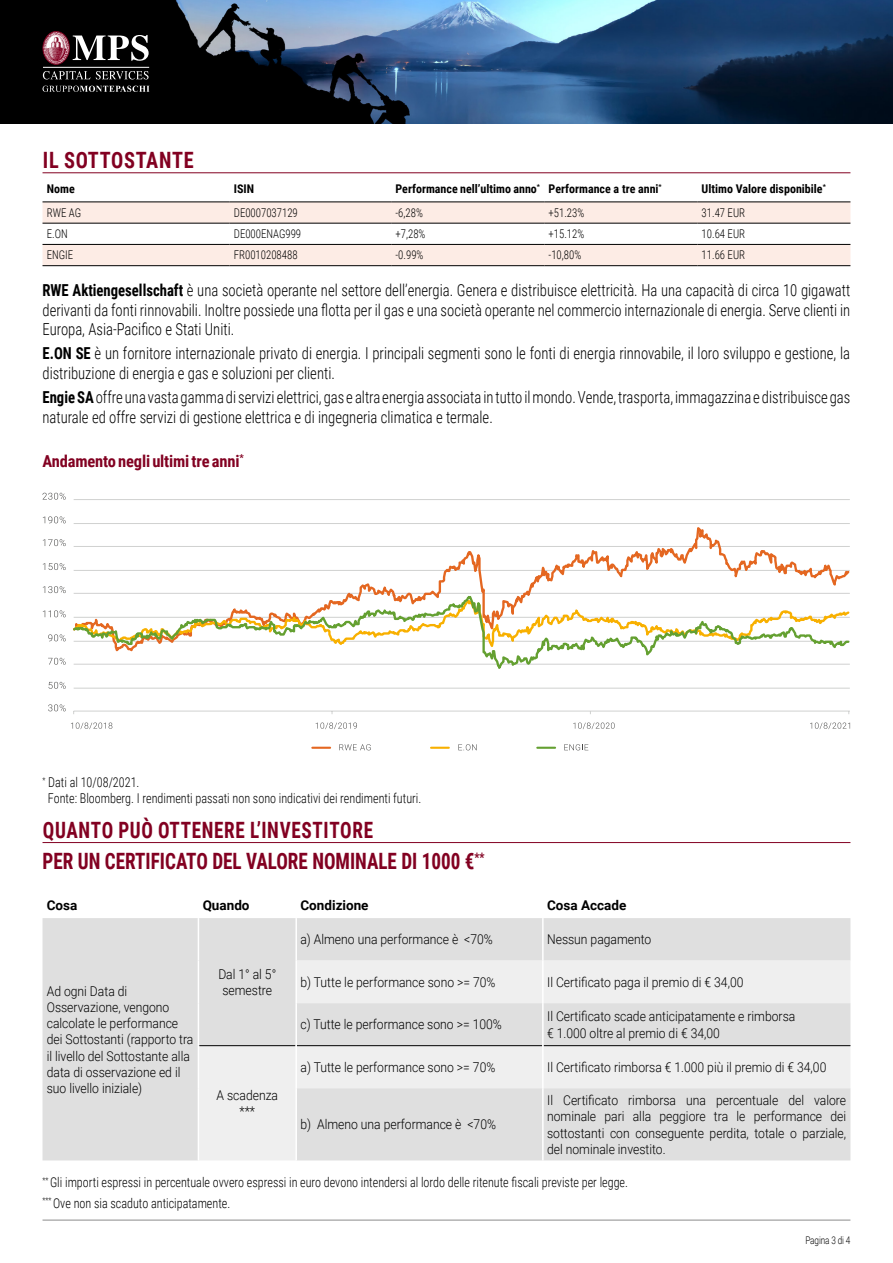
<style>
.page{position:relative;width:893px;height:1263px;background:#fff}
.page>*{position:absolute;margin:0;border:0;box-sizing:border-box;transform-origin:0 0}
.t1{font:700 22.5px/31.2px "Roboto Condensed";color:#820021;scale:.85 1}
.t2{font:700 22.5px "Roboto Condensed";letter-spacing:.035em;color:#820021;scale:.9 1}
.t3{font:300 16.5px/19.8px "Roboto Condensed";color:#000;scale:.89 1}
.t4{font:700 16.5px "Roboto Condensed";letter-spacing:-.01em;color:#820021}
.t5{font:300 13.5px/16.2px "Roboto";color:#000;scale:.9 1}
.t6{font:300 13.5px/16.2px "Roboto Condensed";color:#000;scale:.9 1}
.t7{font:700 13.5px "Roboto";color:#000}
.t8{font:300 12px "Roboto Condensed";color:#000;scale:.9 1}
.t9{font:700 12px "Roboto Condensed";color:#000}
.t10{font:300 10.5px "Roboto";letter-spacing:-.01em;color:#000;scale:.78 1}
.s1{font-weight:700}
</style>
<div class="page">
<hr style="left:43px;top:1220px;width:807px;height:1px;background:#8b8b8b">
<hr style="left:43px;top:842px;width:807px;height:1px;background:#820021">
<img style="left:0;top:0;width:893px;height:123px">
<hr style="left:43px;top:67px;width:106px;height:1px;background:#fff">
<svg style="left:73px;top:35px;width:76px;height:26px"></svg>
<svg style="left:43px;top:71px;width:106px;height:8px"></svg>
<svg style="left:43px;top:86px;width:107px;height:6px"></svg>
<img style="left:43px;top:32px;width:26px;height:32px">
<div style="left:43px;top:31px;width:26px;height:33px;border:1px solid #7a001d;border-radius:50%"></div>
<hr style="left:43px;top:172px;width:807px;height:1px;background:#820021">
<svg style="left:43px;top:203px;width:807px;height:62px;fill:#fdece5"></svg>
<hr style="left:43px;top:202px;width:187px;height:1px;background:#000">
<hr style="left:230px;top:202px;width:161px;height:1px;background:#000">
<hr style="left:391px;top:202px;width:153px;height:1px;background:#000">
<hr style="left:544px;top:202px;width:153px;height:1px;background:#000">
<hr style="left:697px;top:202px;width:153px;height:1px;background:#000">
<hr style="left:43px;top:223px;width:187px;height:1px;background:#000">
<hr style="left:230px;top:223px;width:161px;height:1px;background:#000">
<hr style="left:391px;top:223px;width:153px;height:1px;background:#000">
<hr style="left:544px;top:223px;width:153px;height:1px;background:#000">
<hr style="left:697px;top:223px;width:153px;height:1px;background:#000">
<hr style="left:43px;top:244px;width:187px;height:1px;background:#000">
<hr style="left:230px;top:244px;width:161px;height:1px;background:#000">
<hr style="left:391px;top:244px;width:153px;height:1px;background:#000">
<hr style="left:544px;top:244px;width:153px;height:1px;background:#000">
<hr style="left:697px;top:244px;width:153px;height:1px;background:#000">
<hr style="left:43px;top:265px;width:187px;height:1px;background:#000">
<hr style="left:230px;top:265px;width:161px;height:1px;background:#000">
<hr style="left:391px;top:265px;width:153px;height:1px;background:#000">
<hr style="left:544px;top:265px;width:153px;height:1px;background:#000">
<hr style="left:697px;top:265px;width:153px;height:1px;background:#000">
<div style="left:43px;top:918px;width:807px;height:242px;background:#dfdfdf"></div>
<svg style="left:199px;top:960px;width:651px;height:200px;fill:#dfdfdf"></svg>
<hr style="left:199px;top:1045px;width:96px;height:1px;background:#000">
<hr style="left:297px;top:1045px;width:245px;height:1px;background:#000">
<hr style="left:544px;top:1045px;width:306px;height:1px;background:#000">
<hr style="left:198px;top:918px;width:1px;height:42px;background:#fff">
<hr style="left:198px;top:960px;width:1px;height:43px;background:#fff">
<hr style="left:198px;top:1003px;width:1px;height:43px;background:#fff">
<hr style="left:198px;top:1046px;width:1px;height:42px;background:#fff">
<hr style="left:198px;top:1088px;width:1px;height:72px;background:#fff">
<hr style="left:295px;top:918px;width:2px;height:42px;background:#fff">
<hr style="left:542px;top:918px;width:2px;height:42px;background:#fff">
<hr style="left:295px;top:960px;width:2px;height:43px;background:#fff">
<hr style="left:542px;top:960px;width:2px;height:43px;background:#fff">
<hr style="left:295px;top:1003px;width:2px;height:43px;background:#fff">
<hr style="left:542px;top:1003px;width:2px;height:43px;background:#fff">
<hr style="left:295px;top:1046px;width:2px;height:42px;background:#fff">
<hr style="left:542px;top:1046px;width:2px;height:42px;background:#fff">
<hr style="left:295px;top:1088px;width:2px;height:72px;background:#fff">
<hr style="left:542px;top:1088px;width:2px;height:72px;background:#fff">
<svg style="left:48px;top:704px;width:18px;height:7px"></svg>
<svg style="left:48px;top:658px;width:18px;height:7px"></svg>
<svg style="left:49px;top:682px;width:17px;height:7px"></svg>
<svg style="left:48px;top:634px;width:18px;height:7px"></svg>
<svg style="left:43px;top:610px;width:23px;height:7px"></svg>
<svg style="left:43px;top:586px;width:23px;height:7px"></svg>
<svg style="left:43px;top:563px;width:23px;height:7px"></svg>
<svg style="left:43px;top:539px;width:23px;height:7px"></svg>
<svg style="left:43px;top:516px;width:23px;height:7px"></svg>
<svg style="left:43px;top:493px;width:23px;height:7px"></svg>
<svg style="left:71px;top:722px;width:41px;height:7px"></svg>
<svg style="left:316px;top:722px;width:41px;height:7px"></svg>
<svg style="left:573px;top:722px;width:42px;height:7px"></svg>
<svg style="left:810px;top:722px;width:40px;height:7px"></svg>
<svg style="left:339px;top:744px;width:32px;height:6px"></svg>
<svg style="left:458px;top:744px;width:19px;height:7px"></svg>
<svg style="left:564px;top:744px;width:24px;height:6px"></svg>
<hr style="left:74px;top:499px;width:776px;height:1px;background:#d0d1d0">
<hr style="left:74px;top:688px;width:776px;height:1px;background:#d0d1d0">
<hr style="left:74px;top:711px;width:776px;height:1px;background:#d0d1d0">
<svg style="left:73px;top:523px;width:777px;height:61px"></svg>
<svg style="left:73px;top:584px;width:777px;height:85px"></svg>
<svg style="left:312px;top:747px;width:18px;height:2px"></svg>
<svg style="left:431px;top:747px;width:18px;height:2px"></svg>
<svg style="left:537px;top:747px;width:18px;height:2px"></svg>
<h1 class="t2" style="left:43px;top:144px;width:169px">IL SOTTOSTANTE</h1>
<p class="t9" style="left:47px;top:181px;width:29px">Nome</p>
<p class="t9" style="left:234px;top:181px;width:22px">ISIN</p>
<p class="t9" style="left:395px;top:181px;width:268px">Performance nell’ultimo anno<sup>*</sup> Performance a tre anni<sup>*</sup></p>
<p class="t9" style="left:702px;top:181px;width:126px">Ultimo Valore disponibile<sup>*</sup></p>
<p class="t8" style="left:47px;top:204px;width:40px">RWE AG</p>
<p class="t8" style="left:234px;top:204px;width:73px">DE0007037129</p>
<p class="t8" style="left:395px;top:204px;width:32px">-6,28%</p>
<p class="t8" style="left:549px;top:204px;width:41px">+51.23%</p>
<p class="t8" style="left:702px;top:204px;width:50px">31.47 EUR</p>
<p class="t8" style="left:47px;top:225px;width:25px">E.ON</p>
<p class="t8" style="left:234px;top:225px;width:76px">DE000ENAG999</p>
<p class="t8" style="left:395px;top:225px;width:35px">+7,28%</p>
<p class="t8" style="left:549px;top:225px;width:41px">+15.12%</p>
<p class="t8" style="left:702px;top:225px;width:50px">10.64 EUR</p>
<p class="t8" style="left:47px;top:247px;width:31px">ENGIE</p>
<p class="t8" style="left:234px;top:247px;width:72px">FR0010208488</p>
<p class="t8" style="left:395px;top:247px;width:33px">-0.99%</p>
<p class="t8" style="left:549px;top:247px;width:38px">-10,80%</p>
<p class="t8" style="left:702px;top:247px;width:50px">11.66 EUR</p>
<p class="t3" style="left:43px;top:279px;width:909px;text-align:justify"><span class="s1">RWE Aktiengesellschaft</span> è una società operante nel settore dell’energia. Genera e distribuisce elettricità. Ha una capacità di circa 10 gigawatt derivanti da fonti rinnovabili. Inoltre possiede una flotta per il gas e una società operante nel commercio internazionale di energia. Serve clienti in Europa, Asia-Pacifico e Stati Uniti.</p>
<p class="t3" style="left:43px;top:343px;width:909px"><span class="s1">E.ON SE</span> è un fornitore internazionale privato di energia. I principali segmenti sono le fonti di energia rinnovabile, il loro sviluppo e gestione, la distribuzione di energia e gas e soluzioni per clienti.</p>
<p class="t3" style="left:43px;top:387px;width:909px"><span class="s1">Engie SA</span> offre una vasta gamma di servizi elettrici, gas e altra energia associata in tutto il mondo. Vende, trasporta, immagazzina e distribuisce gas naturale ed offre servizi di gestione elettrica e di ingegneria climatica e termale.</p>
<p class="t4" style="left:43px;top:449px;width:203px">Andamento negli ultimi tre anni<sup>*</sup></p>
<p class="t6" style="left:48px;top:774px;width:416px;text-indent:-5px"><sup>*</sup> Dati al 10/08/2021.<br>Fonte: Bloomberg. I rendimenti passati non sono indicativi dei rendimenti futuri.</p>
<h1 class="t1" style="left:43px;top:813px;width:522px">QUANTO PUÒ OTTENERE L’INVESTITORE<br>PER UN CERTIFICATO DEL VALORE NOMINALE DI 1000 €<sup>**</sup></h1>
<p class="t7" style="left:47px;top:896px;width:32px">Cosa</p>
<p class="t7" style="left:203px;top:896px;width:48px">Quando</p>
<p class="t7" style="left:300px;top:896px;width:70px">Condizione</p>
<p class="t7" style="left:547px;top:896px;width:81px">Cosa Accade</p>
<p class="t5" style="left:300px;top:931px;width:215px">a) Almeno una performance è &lt;70%</p>
<p class="t5" style="left:547px;top:931px;width:117px">Nessun pagamento</p>
<p class="t5" style="left:300px;top:973px;width:218px">b) Tutte le performance sono &gt;= 70%</p>
<p class="t5" style="left:547px;top:973px;width:220px">Il Certificato paga il premio di € 34,00</p>
<p class="t5" style="left:300px;top:1016px;width:225px">c) Tutte le performance sono &gt;= 100%</p>
<p class="t5" style="left:547px;top:1008px;width:277px">Il Certificato scade anticipatamente e rimborsa € 1.000 oltre al premio di € 34,00</p>
<p class="t5" style="left:218px;top:965px;width:66px;text-align:center">Dal 1° al 5° semestre</p>
<p class="t5" style="left:47px;top:982px;width:165px">Ad ogni Data di<br>Osservazione, vengono calcolate le performance dei Sottostanti (rapporto tra il livello del Sottostante alla data di osservazione ed il suo livello iniziale)</p>
<p class="t5" style="left:300px;top:1058px;width:218px">a) Tutte le performance sono &gt;= 70%</p>
<p class="t5" style="left:547px;top:1058px;width:312px">Il Certificato rimborsa € 1.000 più il premio di € 34,00</p>
<p class="t5" style="left:217px;top:1087px;width:70px;text-align:center">A scadenza ***</p>
<p class="t5" style="left:547px;top:1092px;width:334px;text-align:justify">Il Certificato rimborsa una percentuale del valore nominale pari alla peggiore tra le performance dei sottostanti con conseguente perdita, totale o parziale, del nominale investito.</p>
<p class="t6" style="left:43px;top:1172px;width:652px;line-height:20.4px"><sup>**</sup> Gli importi espressi in percentuale ovvero espressi in euro devono intendersi al lordo delle ritenute fiscali previste per legge. <sup>***</sup> Ove non sia scaduto anticipatamente.</p>
<p class="t5" style="left:300px;top:1116px;width:219px">b) Almeno una performance è &lt;70%</p>
<p class="t10" style="left:805px;top:1233px;width:59px">Pagina 3 di 4</p>
</div>
